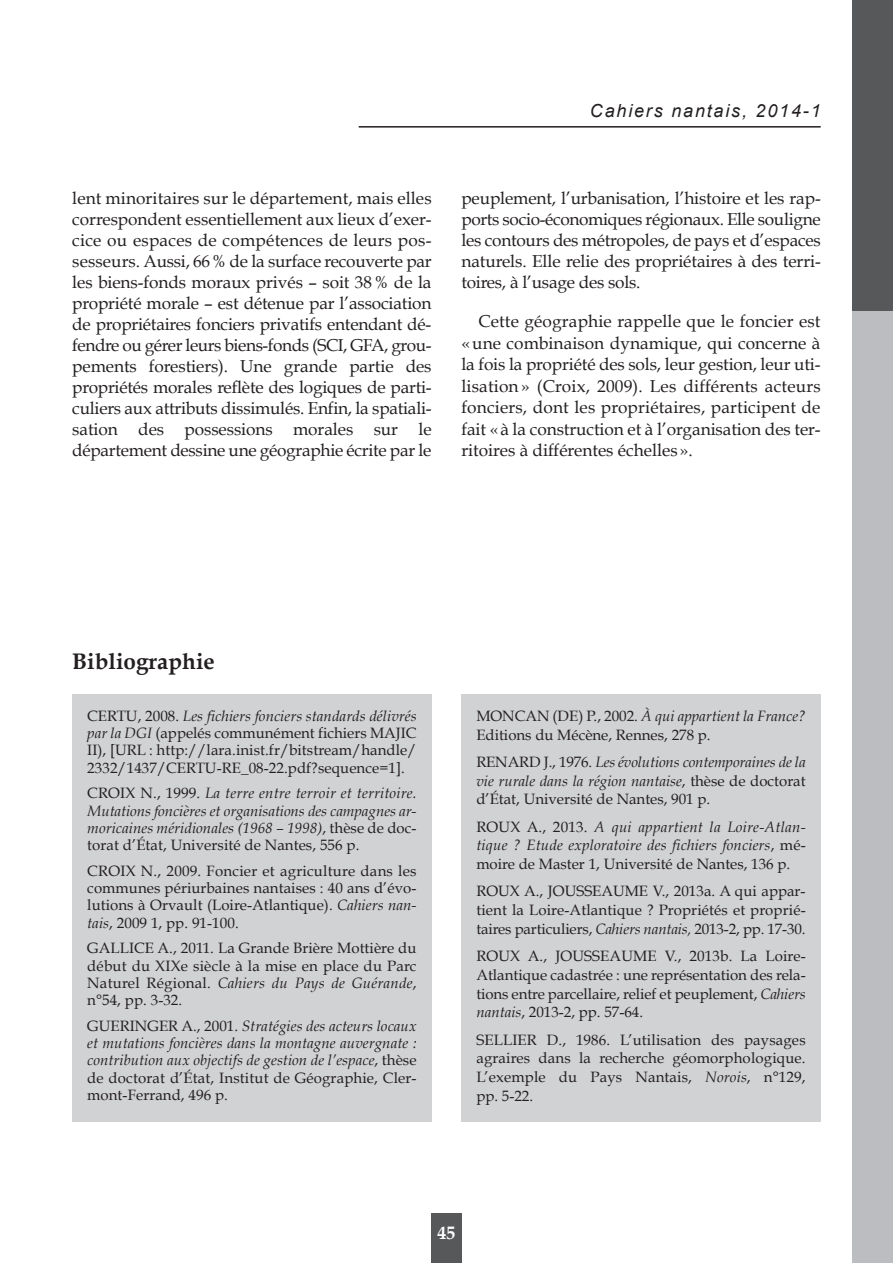
<style>
.page{position:relative;width:893px;height:1263px;background:#fff}
.page>*{position:absolute;margin:0;border:0;box-sizing:border-box;transform-origin:0 0}
.t1{font:700 22.5px "Book Antiqua";color:#231f20}
.t2{font:italic 18px "Arial";letter-spacing:.1em;color:#231f20}
.t3{font:700 18px "Book Antiqua";color:#fff}
.t4{font:17.25px/21px "Book Antiqua";letter-spacing:-.005em;color:#231f20;text-align:justify}
.t5{font:15px/18.8px "Book Antiqua";letter-spacing:.005em;color:#231f20;text-align:justify}
.t6{font:italic 15px/17.2px "Book Antiqua";letter-spacing:.005em;color:#231f20;text-align:justify}
.s1{font-style:italic}
.s2{font-style:normal}
</style>
<div class="page">
<div style="left:72px;top:695px;width:360px;height:427px;background:#d1d2d4"></div>
<div style="left:432px;top:1213px;width:30px;height:50px;background:#57585a"></div>
<div style="left:853px;top:940px;width:40px;height:323px;background:#bcbdc0"></div>
<div style="left:853px;top:630px;width:40px;height:319px;background:#bcbdc0"></div>
<div style="left:853px;top:311px;width:40px;height:319px;background:#bcbdc0"></div>
<div style="left:853px;top:0;width:40px;height:311px;background:#57585a"></div>
<hr style="left:359px;top:126px;width:462px;height:2px;background:#231f20">
<div style="left:461px;top:695px;width:360px;height:427px;background:#d1d2d4"></div>
<p class="t4" style="left:72px;top:188px;width:361px">lent minoritaires sur le département, mais elles correspondent essentiellement aux lieux d’exer&shy;cice ou espaces de compétences de leurs pos&shy;sesseurs. Aussi, 66% de la surface recouverte par les biens-fonds moraux privés – soit 38% de la propriété morale – est détenue par l’association de propriétaires fonciers privatifs entendant dé&shy;fendre ou gérer leurs biens-fonds (SCI, GFA, grou&shy;pements forestiers). Une grande partie des propriétés morales reflète des logiques de parti&shy;culiers aux attributs dissimulés. Enfin, la spatiali&shy;sation des possessions morales sur le département dessine une géographie écrite par le</p>
<p class="t2" style="left:590px;top:101px;width:232px">Cahiers nantais, 2014-1</p>
<p class="t4" style="left:461px;top:188px;width:361px">peuplement, l’urbanisation, l’histoire et les rap&shy;ports socio-économiques régionaux. Elle souligne les contours des métropoles, de pays et d’espaces naturels. Elle relie des propriétaires à des terri&shy;toires, à l’usage des sols.</p>
<p class="t4" style="left:461px;top:311px;width:361px;line-height:21.5px;text-indent:17px">Cette géographie rappelle que le foncier est «une combinaison dynamique, qui concerne à la fois la propriété des sols, leur gestion, leur uti&shy;lisation » (Croix, 2009). Les différents acteurs fonciers, dont les propriétaires, participent de fait «à la construction et à l’organisation des ter&shy;ritoires à différentes échelles».</p>
<h1 class="t1" style="left:72px;top:648px;width:144px">Bibliographie</h1>
<p class="t5" style="left:87px;top:707px;width:331px;line-height:17.2px">CERTU, 2008. <span class="s1">Les fichiers fonciers standards délivrés par la DGI</span> (appelés communément fichiers MAJIC II), [URL : http://lara.inist.fr/bitstream/handle/ 2332/1437/CERTU-RE_08-22.pdf?sequence=1].</p>
<p class="t6" style="left:87px;top:785px;width:331px"><span class="s2">CROIX N., 1999.</span> La terre entre terroir et territoire.<br>Mutations foncières et organisations des campagnes ar&shy;moricaines méridionales (1968 – 1998)<span class="s2">, thèse de doc&shy;torat d’État, Université de Nantes, 556 p.</span></p>
<p class="t5" style="left:87px;top:862px;width:331px;line-height:17.2px">CROIX N., 2009. Foncier et agriculture dans les communes périurbaines nantaises : 40 ans d’évo&shy;lutions à Orvault (Loire-Atlantique). <span class="s1">Cahiers nan&shy;tais</span>, 2009 1, pp. 91-100.</p>
<p class="t5" style="left:87px;top:940px;width:331px;line-height:17.2px">GALLICE A., 2011. La Grande Brière Mottière du début du XIXe siècle à la mise en place du Parc Naturel Régional. <span class="s1">Cahiers du Pays de Guérande</span>, n°54, pp. 3-32.</p>
<p class="t6" style="left:87px;top:1017px;width:331px"><span class="s2">GUERINGER A., 2001.</span> Stratégies des acteurs locaux et mutations foncières dans la montagne auvergnate : contribution aux objectifs de gestion de l’espace<span class="s2">, thèse de doctorat d’État, Institut de Géographie, Cler&shy;mont-Ferrand, 496 p.</span></p>
<p class="t5" style="left:476px;top:707px;width:331px">MONCAN (DE) P., 2002. <span class="s1">À qui appartient la France?<br></span>Editions du Mécène, Rennes, 278 p.</p>
<p class="t5" style="left:476px;top:753px;width:331px">RENARD J., 1976. <span class="s1">Les évolutions contemporaines de la vie rurale dans la région nantaise</span>, thèse de doctorat d’État, Université de Nantes, 901 p.</p>
<p class="t6" style="left:476px;top:817px;width:331px;line-height:18.8px"><span class="s2">ROUX A., 2013.</span> A qui appartient la Loire-Atlan&shy;tique ? Etude exploratoire des fichiers fonciers<span class="s2">, mé&shy;moire de Master 1, Université de Nantes, 136 p.</span></p>
<p class="t5" style="left:476px;top:882px;width:331px">ROUX A., JOUSSEAUME V., 2013a. A qui appar&shy;tient la Loire-Atlantique ? Propriétés et proprié&shy;taires particuliers, <span class="s1">Cahiers nantais,</span> 2013-2, pp. 17-30.</p>
<p class="t5" style="left:476px;top:947px;width:331px">ROUX A., JOUSSEAUME V., 2013b. La Loire-Atlantique cadastrée : une représentation des rela&shy;tions entre parcellaire, relief et peuplement, <span class="s1">Cahiers nantais</span>, 2013-2, pp. 57-64.</p>
<p class="t5" style="left:476px;top:1030px;width:331px">SELLIER D., 1986. L’utilisation des paysages agraires dans la recherche géomorphologique.<br>L’exemple du Pays Nantais, <span class="s1">Norois</span>, n°129, pp. 5-22.</p>
<p class="t3" style="left:438px;top:1222px;width:19px">45</p>
</div>
